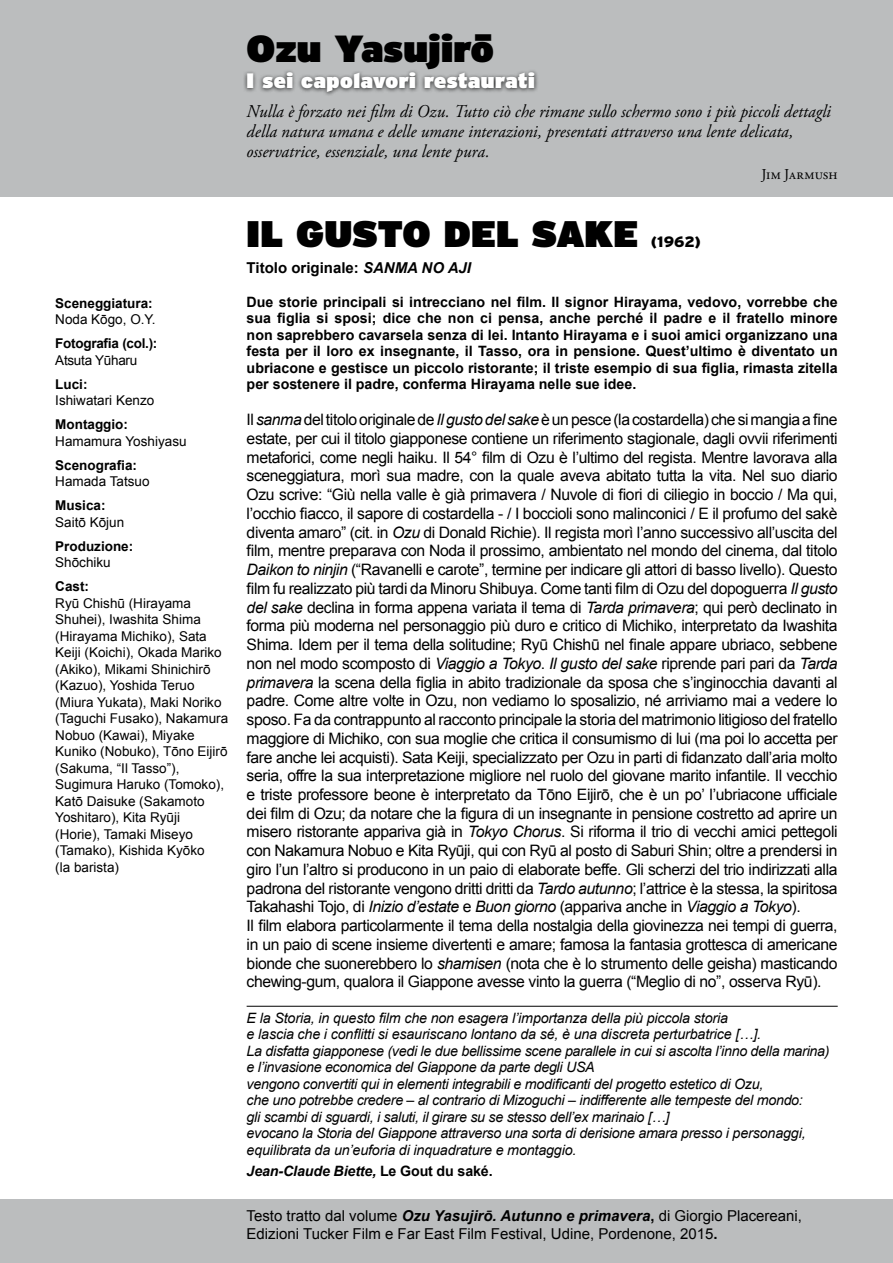
<style>
.page{position:relative;width:893px;height:1263px;background:#fff}
.page>*{position:absolute;margin:0;border:0;box-sizing:border-box;transform-origin:0 0}
.t1{font:900 37.8px "Interstate";letter-spacing:.005em;color:#000}
.t2{font:900 36.9px "Interstate";letter-spacing:.005em;color:#000}
.t3{font:900 20.85px "Interstate";letter-spacing:.025em;color:#fff}
.t4{font:italic 18px/19.8px "Adobe Garamond Pro";color:#000;scale:.95 1}
.t5{font:15.75px/18.8px "Arial";letter-spacing:-.025em;color:#000}
.t6{font:15px/18px "Arial";color:#000}
.t7{font:700 15px "Arial";color:#000}
.t8{font:15px "Adobe Garamond Pro";letter-spacing:.005em;color:#000}
.t9{font:900 15px "Interstate";color:#000}
.t10{font:italic 14.25px/16.5px "Arial";letter-spacing:-.02em;color:#000}
.t11{font:700 14.25px/16.5px "Arial";color:#000;text-align:justify}
.t12{font:italic 700 14.25px "Arial";letter-spacing:-.01em;color:#000}
.t13{font:13.5px/16.5px "Arial";color:#000}
.t14{font:700 13.5px "Arial";color:#000}
.t15{font:700 13.5px "Arial";letter-spacing:-.02em;color:#000}
.t16{font:13.5px "Arial";letter-spacing:-.02em;color:#000}
.s1{font-style:italic}
.s2{font-style:normal}
.s3{font-weight:700;font-style:italic}
.s4{font-weight:700}
</style>
<div class="page">
<div style="left:0;top:1199px;width:893px;height:64px;background:#bbbdbe"></div>
<div style="left:0;top:0;width:893px;height:196px;background:#bbbdbe"></div>
<div style="left:243px;top:69px;width:296px;height:28px;background:#000;opacity:.75"></div>
<hr style="left:247px;top:1006px;width:591px;height:1px;background:#000">
<p class="t14" style="left:55px;top:294px;width:99px">Sceneggiatura:</p>
<p class="t13" style="left:55px;top:312px;width:102px">Noda Kōgo, O.Y.</p>
<p class="t15" style="left:55px;top:335px;width:104px">Fotografia (col.):</p>
<p class="t16" style="left:55px;top:351px;width:84px">Atsuta Yūharu</p>
<p class="t14" style="left:55px;top:375px;width:34px">Luci:</p>
<p class="t13" style="left:55px;top:393px;width:101px">Ishiwatari Kenzo</p>
<p class="t14" style="left:55px;top:416px;width:74px">Montaggio:</p>
<p class="t13" style="left:55px;top:433px;width:133px">Hamamura Yoshiyasu</p>
<p class="t14" style="left:55px;top:456px;width:83px">Scenografia:</p>
<p class="t13" style="left:55px;top:474px;width:96px">Hamada Tatsuo</p>
<p class="t14" style="left:55px;top:497px;width:52px">Musica:</p>
<p class="t13" style="left:55px;top:514px;width:71px">Saitō Kōjun</p>
<p class="t14" style="left:55px;top:537px;width:80px">Produzione:</p>
<p class="t13" style="left:55px;top:555px;width:57px">Shōchiku</p>
<p class="t14" style="left:55px;top:578px;width:35px">Cast:</p>
<p class="t13" style="left:55px;top:595px;width:174px">Ryū Chishū (Hirayama<br>Shuhei), Iwashita Shima (Hirayama Michiko), Sata<br>Keiji (Koichi), Okada Mariko (Akiko), Mikami Shinichirō (Kazuo), Yoshida Teruo (Miura Yukata), Maki Noriko (Taguchi Fusako), Nakamura<br>Nobuo (Kawai), Miyake<br>Kuniko (Nobuko), Tōno Eijirō (Sakuma, “Il Tasso”),<br>Sugimura Haruko (Tomoko),<br>Katō Daisuke (Sakamoto<br>Yoshitaro), Kita Ryūji (Horie), Tamaki Miseyo (Tamako), Kishida Kyōko<br>(la barista)</p>
<h1 class="t1" style="left:247px;top:26px;width:249px">Ozu Yasujiro¯</h1>
<h3 class="t3" style="left:247px;top:68px;width:290px">I sei capolavori restaurati</h3>
<p class="t4" style="left:247px;top:102px;width:617px">Nulla è forzato nei film di Ozu. Tutto ciò che rimane sullo schermo sono i più piccoli dettagli della natura umana e delle umane interazioni, presentati attraverso una lente delicata, osservatrice, essenziale, una lente pura.</p>
<p class="t8" style="left:761px;top:166px;width:78px">Jim Jarmush</p>
<h2 class="t2" style="left:247px;top:212px;width:393px">IL GUSTO DEL SAKE</h2>
<p class="t9" style="left:651px;top:233px;width:52px">(1962)</p>
<p class="t7" style="left:247px;top:258px;width:226px">Titolo originale: <span class="s1">SANMA NO AJI</span></p>
<p class="t11" style="left:247px;top:294px;width:593px">Due storie principali si intrecciano nel film. Il signor Hirayama, vedovo, vorrebbe che sua figlia si sposi; dice che non ci pensa, anche perché il padre e il fratello minore non saprebbero cavarsela senza di lei. Intanto Hirayama e i suoi amici organizzano una festa per il loro ex insegnante, il Tasso, ora in pensione. Quest’ultimo è diventato un ubriacone e gestisce un piccolo ristorante; il triste esempio di sua figlia, rimasta zitella per sostenere il padre, conferma Hirayama nelle sue idee.</p>
<p class="t5" style="left:247px;top:410px;width:593px">Il <span class="s1">sanma</span> del titolo originale de <span class="s1">Il gusto del sake</span> è un pesce (la costardella) che si mangia a fine estate, per cui il titolo giapponese contiene un riferimento stagionale, dagli ovvii riferimenti metaforici, come negli haiku. Il 54° film di Ozu è l’ultimo del regista. Mentre lavorava alla sceneggiatura, morì sua madre, con la quale aveva abitato tutta la vita. Nel suo diario Ozu scrive: “Giù nella valle è già primavera / Nuvole di fiori di ciliegio in boccio / Ma qui, l’occhio fiacco, il sapore di costardella - / I boccioli sono malinconici / E il profumo del sakè diventa amaro” (cit. in <span class="s1">Ozu</span> di Donald Richie). Il regista morì l’anno successivo all’uscita del film, mentre preparava con Noda il prossimo, ambientato nel mondo del cinema, dal titolo <span class="s1">Daikon to ninjin</span> (“Ravanelli e carote”, termine per indicare gli attori di basso livello). Questo film fu realizzato più tardi da Minoru Shibuya. Come tanti film di Ozu del dopoguerra <span class="s1">Il gusto del sake</span> declina in forma appena variata il tema di <span class="s1">Tarda primavera</span>; qui però declinato in forma più moderna nel personaggio più duro e critico di Michiko, interpretato da Iwashita Shima. Idem per il tema della solitudine; Ryū Chishū nel finale appare ubriaco, sebbene non nel modo scomposto di <span class="s1">Viaggio a Tokyo</span>. <span class="s1">Il gusto del sake</span> riprende pari pari da <span class="s1">Tarda primavera</span> la scena della figlia in abito tradizionale da sposa che s’inginocchia davanti al padre. Come altre volte in Ozu, non vediamo lo sposalizio, né arriviamo mai a vedere lo sposo. Fa da contrappunto al racconto principale la storia del matrimonio litigioso del fratello maggiore di Michiko, con sua moglie che critica il consumismo di lui (ma poi lo accetta per fare anche lei acquisti). Sata Keiji, specializzato per Ozu in parti di fidanzato dall’aria molto seria, offre la sua interpretazione migliore nel ruolo del giovane marito infantile. Il vecchio e triste professore beone è interpretato da Tōno Eijirō, che è un po’ l’ubriacone ufficiale dei film di Ozu; da notare che la figura di un insegnante in pensione costretto ad aprire un misero ristorante appariva già in <span class="s1">Tokyo Chorus</span>. Si riforma il trio di vecchi amici pettegoli con Nakamura Nobuo e Kita Ryūji, qui con Ryū al posto di Saburi Shin; oltre a prendersi in giro l’un l’altro si producono in un paio di elaborate beffe. Gli scherzi del trio indirizzati alla padrona del ristorante vengono dritti dritti da <span class="s1">Tardo autunno</span>; l’attrice è la stessa, la spiritosa Takahashi Tojo, di <span class="s1">Inizio d’estate</span> e <span class="s1">Buon giorno</span> (appariva anche in <span class="s1">Viaggio a Tokyo</span>).<br>Il film elabora particolarmente il tema della nostalgia della giovinezza nei tempi di guerra, in un paio di scene insieme divertenti e amare; famosa la fantasia grottesca di americane bionde che suonerebbero lo <span class="s1">shamisen</span> (nota che è lo strumento delle geisha) masticando chewing-gum, qualora il Giappone avesse vinto la guerra (“Meglio di no”, osserva Ryū).</p>
<p class="t10" style="left:247px;top:1010px;width:584px">E la Storia, in questo film che non esagera l’importanza della più piccola storia<br>e lascia che i conflitti si esauriscano lontano da sé, è una discreta perturbatrice […].<br>La disfatta giapponese (vedi le due bellissime scene parallele in cui si ascolta l’inno della marina) e l’invasione economica del Giappone da parte degli USA<br>vengono convertiti qui in elementi integrabili e modificanti del progetto estetico di Ozu,<br>che uno potrebbe credere – al contrario di Mizoguchi – indifferente alle tempeste del mondo:<br>gli scambi di sguardi, i saluti, il girare su se stesso dell’ex marinaio […]<br>evocano la Storia del Giappone attraverso una sorta di derisione amara presso i personaggi, equilibrata da un’euforia di inquadrature e montaggio.</p>
<p class="t12" style="left:247px;top:1161px;width:248px">Jean-Claude Biette, <span class="s2">Le Gout du saké.</span></p>
<p class="t6" style="left:247px;top:1206px;width:557px">Testo tratto dal volume <span class="s3">Ozu Yasujirō. Autunno e primavera</span><span class="s4">,</span> di Giorgio Placereani,<br>Edizioni Tucker Film e Far East Film Festival, Udine, Pordenone, 2015<span class="s4">.</span></p>
</div>
